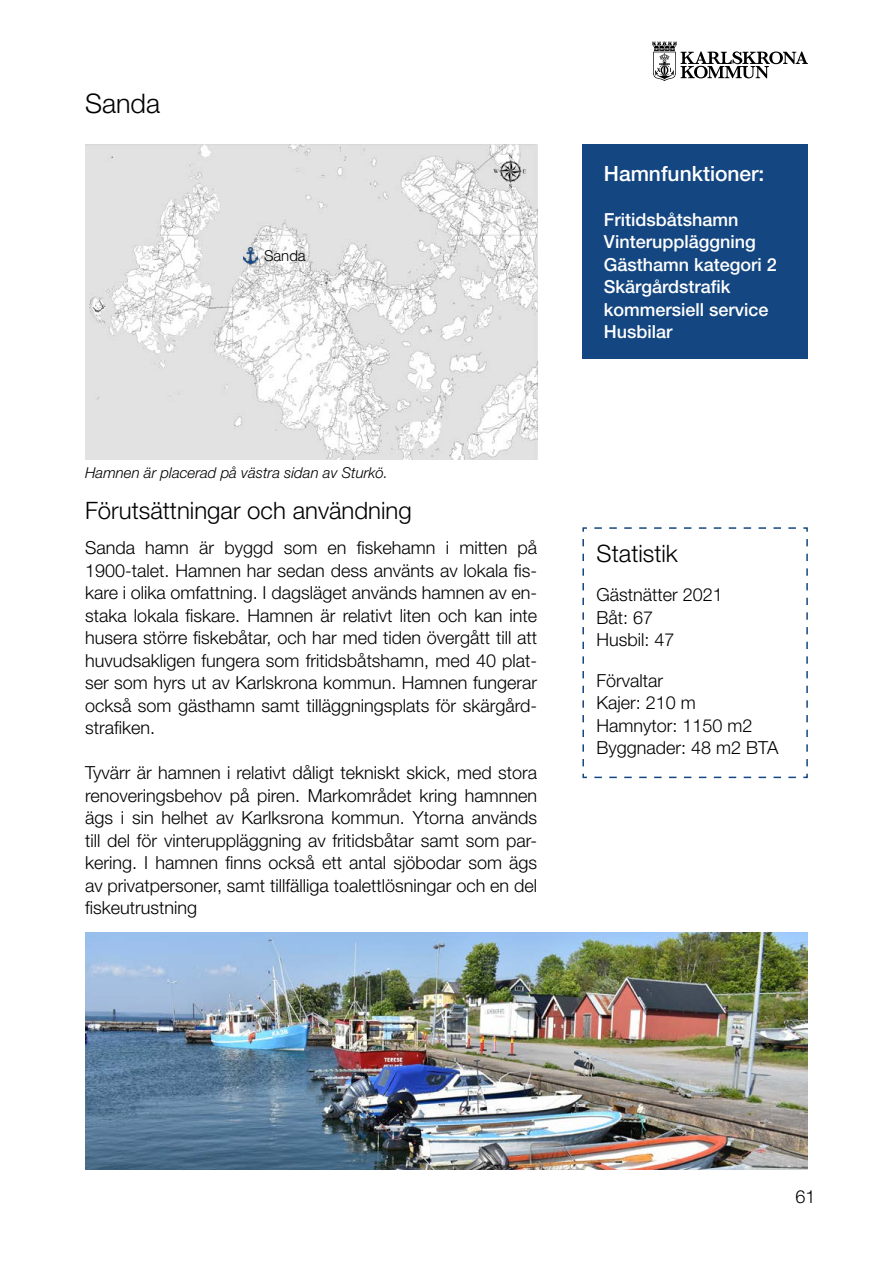
<style>
.page{position:relative;width:893px;height:1263px;background:#fff}
.page>*{position:absolute;margin:0;border:0;box-sizing:border-box;transform-origin:0 0}
.t1{font:300 27px "Helvetica Neue LT Std";color:#000}
.t2{font:300 24px "Helvetica Neue LT Std";color:#000}
.t3{font:500 21px "Helvetica Neue LT Std";color:#fff}
.t4{font:300 18px/22.5px "Helvetica Neue LT Std";color:#000;text-align:justify}
.t5{font:500 18px/22.5px "Helvetica Neue LT Std";color:#fff}
.t6{font:italic 300 15px "Helvetica Neue LT Std";color:#000}
.t7{font:300 15px "Helvetica Neue LT Std";color:#000}
</style>
<div class="page">
<svg style="left:652px;top:42px;width:156px;height:39px"></svg>
<img style="left:85px;top:145px;width:452px;height:314px">
<div style="left:583px;top:145px;width:225px;height:214px;background:#144681"></div>
<img style="left:243px;top:248px;width:15px;height:17px">
<svg style="left:582px;top:527px;width:226px;height:252px"></svg>
<img style="left:85px;top:932px;width:723px;height:237px">
<h1 class="t1" style="left:85px;top:87px;width:77px">Sanda</h1>
<p class="t7" style="left:264px;top:246px;width:43px">Sanda</p>
<p class="t6" style="left:85px;top:464px;width:304px">Hamnen är placerad på västra sidan av Sturkö.</p>
<h2 class="t2" style="left:85px;top:496px;width:328px">Förutsättningar och användning</h2>
<p class="t4" style="left:85px;top:536px;width:454px">Sanda hamn är byggd som en fiskehamn i mitten på 1900-talet. Hamnen har sedan dess använts av lokala fis&shy;kare i olika omfattning. I dagsläget används hamnen av en&shy;staka lokala fiskare. Hamnen är relativt liten och kan inte husera större fiskebåtar, och har med tiden övergått till att huvudsakligen fungera som fritidsbåtshamn, med 40 plat&shy;ser som hyrs ut av Karlskrona kommun. Hamnen fungerar också som gästhamn samt tilläggningsplats för skärgård&shy;strafiken.</p>
<p class="t4" style="left:85px;top:761px;width:454px">Tyvärr är hamnen i relativt dåligt tekniskt skick, med stora renoveringsbehov på piren. Markområdet kring hamnnen ägs i sin helhet av Karlksrona kommun. Ytorna används till del för vinteruppläggning av fritidsbåtar samt som par&shy;kering. I hamnen finns också ett antal sjöbodar som ägs av privatpersoner, samt tillfälliga toalettlösningar och en del fiskeutrustning</p>
<p class="t3" style="left:604px;top:161px;width:162px">Hamnfunktioner:</p>
<p class="t5" style="left:604px;top:208px;width:175px">Fritidsbåtshamn<br>Vinteruppläggning<br>Gästhamn kategori 2<br>Skärgårdstrafik kommersiell service<br>Husbilar</p>
<h2 class="t2" style="left:597px;top:538px;width:83px">Statistik</h2>
<p class="t4" style="left:596px;top:583px;width:128px;text-align:left">Gästnätter 2021<br>Båt: 67<br>Husbil: 47</p>
<p class="t4" style="left:596px;top:669px;width:183px;text-align:left">Förvaltar<br>Kajer: 210 m<br>Hamnytor: 1150 m2<br>Byggnader: 48 m2 BTA</p>
<p class="t4" style="left:796px;top:1185px;width:22px">61</p>
</div>
